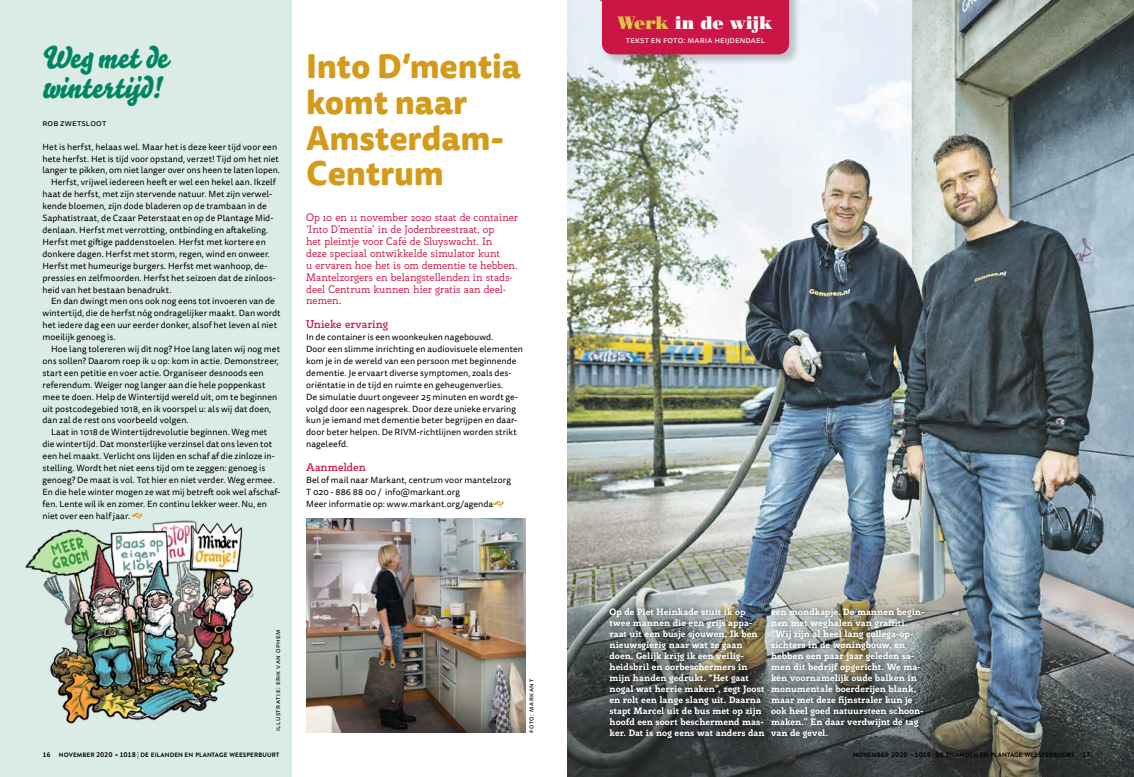
<style>
.page{position:relative;width:1134px;height:777px;background:#fff}
.page>*{position:absolute;margin:0;border:0;box-sizing:border-box;transform-origin:0 0}
.t1{font:800 33px/35.7px "Tisa Sans Pro";letter-spacing:-.005em;color:#d49b1a}
.t2{font:30px/30.5px "Bello Script Pro";letter-spacing:.005em;color:#008563}
.t3{font:18px "Poster Bodoni BT";letter-spacing:-.015em;color:#fff}
.t4{font:700 11px "Rogliano";letter-spacing:-.01em;color:#cb1544}
.t5{font:10.5px/11.9px "Rogliano";color:#cb1544}
.t6{font:800 9px/11px "Rogliano";color:#fff}
.t7{font:8.9px/11.9px "Tisa Sans Pro";letter-spacing:.005em;color:#000}
.t8{font:8.9px "Tisa Sans Pro";letter-spacing:.015em;color:#fff}
.t9{font:7px "Tisa Sans Pro";letter-spacing:.075em;color:#000}
.t10{font:700 6.3px "Brandon Grotesque";letter-spacing:.02em;color:#000}
.s1{color:#e2c34a}
.s2{font-size:7px}
.s3{font-size:6px}
</style>
<div class="page">
<img style="left:568px;top:0;width:566px;height:777px">
<div style="left:0;top:0;width:292px;height:777px;background:#daece5"></div>
<div style="left:606px;top:602px;width:326px;height:142px;background:#000;opacity:.75"></div>
<img style="left:25px;top:512px;width:229px;height:212px">
<div style="left:602px;top:0;width:199px;height:67px;background:#000;opacity:.2"></div>
<div style="left:602px;top:0;width:187px;height:54px;background:#cb1544"></div>
<img style="left:306px;top:519px;width:219px;height:213px">
<svg style="left:493px;top:501px;width:11px;height:6px"></svg>
<h2 class="t2" style="left:43px;top:43px;width:127px">Weg met de wintertijd!</h2>
<p class="t7" style="left:43px;top:117px;width:65px">rob zwetsloot</p>
<p class="t7" style="left:43px;top:141px;width:236px">Het is herfst, helaas wel. Maar het is deze keer tijd voor een</p>
<p class="t7" style="left:43px;top:153px;width:238px">hete herfst. Het is tijd voor opstand, verzet! Tijd om het niet</p>
<p class="t7" style="left:43px;top:165px;width:239px">langer te pikken, om niet langer over ons heen te laten lopen.</p>
<p class="t7" style="left:51px;top:177px;width:227px">Herfst, vrijwel iedereen heeft er wel een hekel aan. Ikzelf</p>
<p class="t7" style="left:43px;top:188px;width:231px">haat de herfst, met zijn stervende natuur. Met zijn verwel-</p>
<p class="t7" style="left:43px;top:200px;width:226px">kende bloemen, zijn dode bladeren op de trambaan in de</p>
<p class="t7" style="left:43px;top:212px;width:232px">Saphatistraat, de Czaar Peterstaat en op de Plantage Mid-</p>
<p class="t7" style="left:43px;top:224px;width:227px">denlaan. Herfst met verrotting, ontbinding en aftakeling.</p>
<p class="t7" style="left:43px;top:236px;width:225px">Herfst met giftige paddenstoelen. Herfst met kortere en</p>
<p class="t7" style="left:43px;top:248px;width:229px">donkere dagen. Herfst met storm, regen, wind en onweer.</p>
<p class="t7" style="left:43px;top:260px;width:226px">Herfst met humeurige burgers. Herfst met wanhoop, de-</p>
<p class="t7" style="left:43px;top:272px;width:235px">pressies en zelfmoorden. Herfst het seizoen dat de zinloos-</p>
<p class="t7" style="left:43px;top:284px;width:130px">heid van het bestaan benadrukt.</p>
<p class="t7" style="left:51px;top:296px;width:225px">En dan dwingt men ons ook nog eens tot invoeren van de</p>
<p class="t7" style="left:43px;top:307px;width:240px">wintertijd, die de herfst nóg ondragelijker maakt. Dan wordt</p>
<p class="t7" style="left:43px;top:319px;width:236px">het iedere dag een uur eerder donker, alsof het leven al niet</p>
<p class="t7" style="left:43px;top:331px;width:75px">moeilijk genoeg is.</p>
<p class="t7" style="left:51px;top:343px;width:231px">Hoe lang tolereren wij dit nog? Hoe lang laten wij nog met</p>
<p class="t7" style="left:43px;top:355px;width:238px">ons sollen? Daarom roep ik u op: kom in actie. Demonstreer,</p>
<p class="t7" style="left:43px;top:367px;width:223px">start een petitie en voer actie. Organiseer desnoods een</p>
<p class="t7" style="left:43px;top:379px;width:224px">referendum. Weiger nog langer aan die hele poppenkast</p>
<p class="t7" style="left:43px;top:391px;width:236px">mee te doen. Help de Wintertijd wereld uit, om te beginnen</p>
<p class="t7" style="left:43px;top:403px;width:230px">uit postcodegebied 1018, en ik voorspel u: als wij dat doen,</p>
<p class="t7" style="left:43px;top:415px;width:148px">dan zal de rest ons voorbeeld volgen.</p>
<p class="t7" style="left:51px;top:426px;width:218px">Laat in 1018 de Wintertijdrevolutie beginnen. Weg met</p>
<p class="t7" style="left:43px;top:438px;width:231px">die wintertijd. Dat monsterlijke verzinsel dat ons leven tot</p>
<p class="t7" style="left:43px;top:450px;width:234px">een hel maakt. Verlicht ons lijden en schaf af die zinloze in-</p>
<p class="t7" style="left:43px;top:462px;width:224px">stelling. Wordt het niet eens tijd om te zeggen: genoeg is</p>
<p class="t7" style="left:43px;top:474px;width:234px">genoeg? De maat is vol. Tot hier en niet verder. Weg ermee.</p>
<p class="t7" style="left:43px;top:486px;width:239px">En die hele winter mogen ze wat mij betreft ook wel afschaf-</p>
<p class="t7" style="left:43px;top:498px;width:226px">fen. Lente wil ik en zomer. En continu lekker weer. Nu, en</p>
<p class="t7" style="left:43px;top:510px;width:89px">niet over een half jaar.</p>
<h1 class="t1" style="left:306px;top:49px;width:216px">Into D’mentia komt naar<br>Amsterdam-<br>Centrum</h1>
<p class="t5" style="left:306px;top:211px;width:213px">Op 10 en 11 november 2020 staat de container ‘Into D’mentia’ in de Jodenbreestraat, op<br>het pleintje voor Café de Sluyswacht. In<br>deze speciaal ontwikkelde simulator kunt<br>u ervaren hoe het is om dementie te hebben.<br>Mantelzorgers en belangstellenden in stads&shy;deel Centrum kunnen hier gratis aan deel&shy;nemen.</p>
<p class="t4" style="left:306px;top:317px;width:84px">Unieke ervaring</p>
<p class="t7" style="left:306px;top:331px;width:218px">In de container is een woonkeuken nagebouwd.<br>Door een slimme inrichting en audiovisuele elementen kom je in de wereld van een persoon met beginnende dementie. Je ervaart diverse symptomen, zoals des&shy;oriëntatie in de tijd en ruimte en geheugenverlies.<br>De simulatie duurt ongeveer 25 minuten en wordt ge&shy;volgd door een nagesprek. Door deze unieke ervaring kun je iemand met dementie beter begrijpen en daar&shy;door beter helpen. De RIVM-richtlijnen worden strikt nageleefd.</p>
<p class="t4" style="left:306px;top:460px;width:61px">Aanmelden</p>
<p class="t7" style="left:306px;top:474px;width:206px">Bel of mail naar Markant, centrum voor mantelzorg<br>T 020 - 886 88 00 / info@markant.org<br>Meer informatie op: www.markant.org/agenda</p>
<p class="t9" style="left:273px;top:731px;width:103px;rotate:-90deg">illustratie: erik van ophem</p>
<p class="t9" style="left:526px;top:733px;width:56px;rotate:-90deg">foto: markant</p>
<h3 class="t3" style="left:618px;top:12px;width:156px"><span class="s1">Werk</span> in de wijk</h3>
<p class="t8" style="left:626px;top:33px;width:141px">tekst en foto: maria heijdendael</p>
<p class="t6" style="left:609px;top:606px;width:157px">Op de Piet Heinkade stuit ik op twee mannen die een grijs appa&shy;raat uit een busje sjouwen. Ik ben nieuwsgierig naar wat ze gaan doen. Gelijk krijg ik een veilig&shy;heidsbril en oorbeschermers in mijn handen gedrukt. “Het gaat nogal wat herrie maken”, zegt Joost en rolt een lange slang uit. Daarna stapt Marcel uit de bus met op zijn hoofd een soort beschermend mas&shy;ker. Dat is nog eens wat anders dan</p>
<p class="t6" style="left:771px;top:606px;width:155px">een mondkapje. De mannen begin&shy;nen met weghalen van graffiti. “Wij zijn al heel lang collega-op&shy;zichters in de woningbouw, en hebben een paar jaar geleden sa&shy;men dit bedrijf opgericht. We ma&shy;ken voornamelijk oude balken in monumentale boerderijen blank, maar met deze fijnstraler kun je ook heel goed natuursteen schoon&shy;maken.” En daar verdwijnt de tag van de gevel.</p>
<p class="t10" style="left:43px;top:750px;width:238px"><span class="s2">16</span> NOVEMBER <span class="s2">2020</span> <span class="s3">»</span> <span class="s2">1018 |</span> DE EILANDEN EN PLANTAGE WEESPERBUURT</p>
<p class="t10" style="left:853px;top:750px;width:239px">NOVEMBER <span class="s2">2020</span> <span class="s3">»</span> <span class="s2">1018 |</span> DE EILANDEN EN PLANTAGE WEESPERBUURT <span class="s2">17</span></p>
</div>
